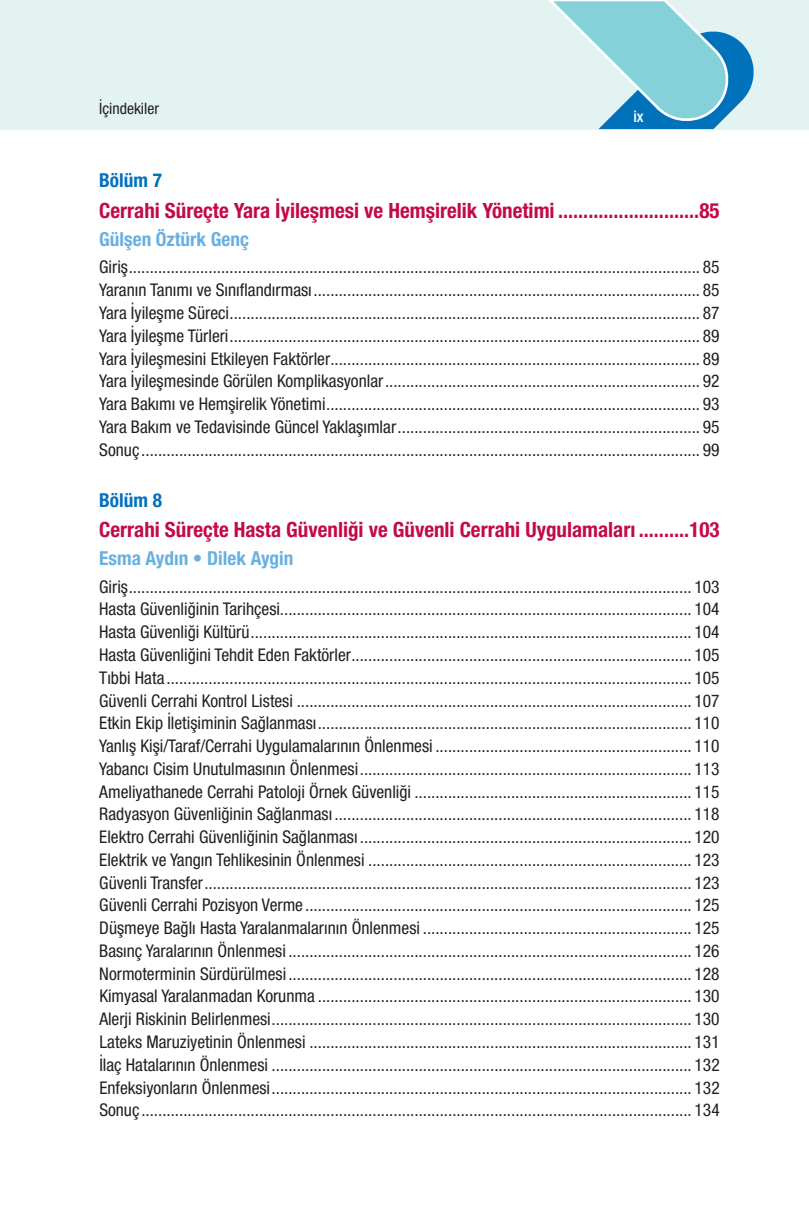
<style>
.page{position:relative;width:809px;height:1221px;background:#fff}
.page>*{position:absolute;margin:0;border:0;box-sizing:border-box;transform-origin:0 0}
.t1{font:700 21px "Helvetica 77 Cn";color:#c30a49}
.t2{font:700 19.25px "Helvetica 77 Cn";color:#68b0e1}
.t3{font:700 19.25px "Helvetica 77 Cn";color:#0072bc}
.t4{font:17.5px/22.8px "Helvetica 57 Cn";color:#231f20;text-align:justify}
.t5{font:15.75px "Helvetica 57 Cn";color:#231f20}
.t6{font:15.75px "Helvetica 67 Med Cn";color:#fff}
</style>
<div class="page">
<div style="left:0;top:0;width:809px;height:129px;background:#e2f3f2"></div>
<svg style="left:548px;top:0;width:206px;height:129px"></svg>
<p class="t5" style="left:99px;top:99px;width:61px">İçindekiler</p>
<p class="t6" style="left:633px;top:107px;width:12px">ix</p>
<p class="t3" style="left:99px;top:169px;width:64px">Bölüm 7</p>
<p class="t1" style="left:99px;top:197px;width:622px">Cerrahi Süreçte Yara İyileşmesi ve Hemşirelik Yönetimi ............................85</p>
<p class="t2" style="left:99px;top:227px;width:151px">Gülşen Öztürk Genç</p>
<p class="t4" style="left:99px;top:256px;width:622px">Giriş........................................................................................................................................ 85<br>Yaranın Tanımı ve Sınıflandırması............................................................................................ 85<br>Yara İyileşme Süreci................................................................................................................ 87<br>Yara İyileşme Türleri................................................................................................................ 89<br>Yara İyileşmesini Etkileyen Faktörler........................................................................................ 89<br>Yara İyileşmesinde Görülen Komplikasyonlar........................................................................... 92<br>Yara Bakımı ve Hemşirelik Yönetimi......................................................................................... 93<br>Yara Bakım ve Tedavisinde Güncel Yaklaşımlar........................................................................ 95<br>Sonuç..................................................................................................................................... 99</p>
<p class="t3" style="left:99px;top:488px;width:64px">Bölüm 8</p>
<p class="t1" style="left:99px;top:516px;width:622px">Cerrahi Süreçte Hasta Güvenliği ve Güvenli Cerrahi Uygulamaları ..........103</p>
<p class="t2" style="left:99px;top:546px;width:196px">Esma Aydın • Dilek Aygin</p>
<p class="t4" style="left:99px;top:575px;width:622px">Giriş...................................................................................................................................... 103<br>Hasta Güvenliğinin Tarihçesi.................................................................................................. 104<br>Hasta Güvenliği Kültürü......................................................................................................... 104<br>Hasta Güvenliğini Tehdit Eden Faktörler................................................................................. 105<br>Tıbbi Hata............................................................................................................................. 105<br>Güvenli Cerrahi Kontrol Listesi .............................................................................................. 107<br>Etkin Ekip İletişiminin Sağlanması......................................................................................... 110<br>Yanlış Kişi/Taraf/Cerrahi Uygulamalarının Önlenmesi ............................................................. 110<br>Yabancı Cisim Unutulmasının Önlenmesi............................................................................... 113<br>Ameliyathanede Cerrahi Patoloji Örnek Güvenliği .................................................................. 115<br>Radyasyon Güvenliğinin Sağlanması ..................................................................................... 118<br>Elektro Cerrahi Güvenliğinin Sağlanması ............................................................................... 120<br>Elektrik ve Yangın Tehlikesinin Önlenmesi ............................................................................. 123<br>Güvenli Transfer.................................................................................................................... 123<br>Güvenli Cerrahi Pozisyon Verme ............................................................................................ 125<br>Düşmeye Bağlı Hasta Yaralanmalarının Önlenmesi ................................................................ 125<br>Basınç Yaralarının Önlenmesi ................................................................................................ 126<br>Normoterminin Sürdürülmesi................................................................................................ 128<br>Kimyasal Yaralanmadan Korunma ......................................................................................... 130<br>Alerji Riskinin Belirlenmesi.................................................................................................... 130<br>Lateks Maruziyetinin Önlenmesi ........................................................................................... 131<br>İlaç Hatalarının Önlenmesi .................................................................................................... 132<br>Enfeksiyonların Önlenmesi.................................................................................................... 132<br>Sonuç................................................................................................................................... 134</p>
</div>
